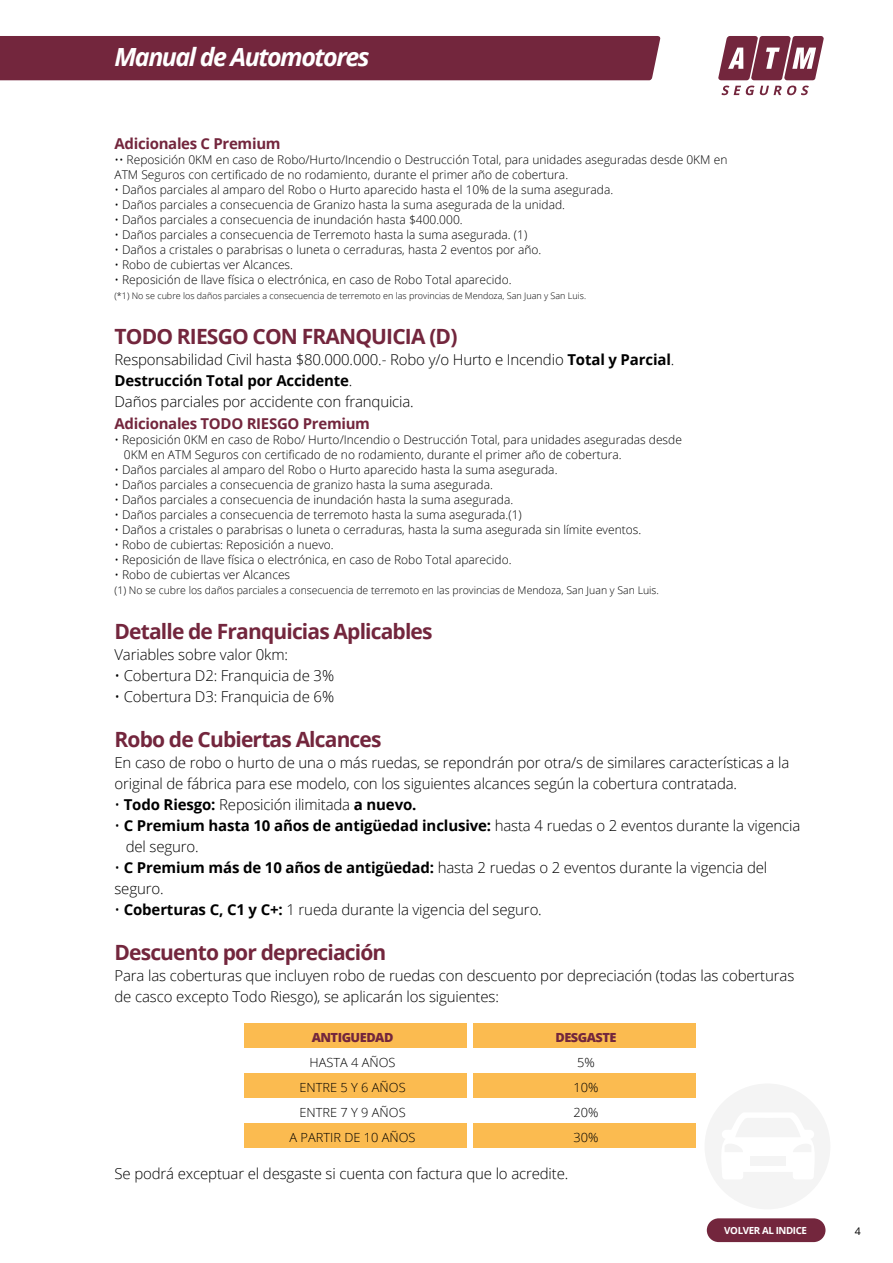
<style>
.page{position:relative;width:893px;height:1263px;background:#fff}
.page>*{position:absolute;margin:0;border:0;box-sizing:border-box;transform-origin:0 0}
.t1{font:italic 700 25.05px "Open Sans";letter-spacing:-.06em;color:#fff}
.t2{font:700 21px "Open Sans";letter-spacing:-.04em;color:#73263d}
.t3{font:300 15px/21px "Open Sans";letter-spacing:-.01em;color:#000}
.t4{font:700 15px "Open Sans";letter-spacing:-.02em;color:#73263d}
.t5{font:300 12.6px/25.2px "Open Sans";color:#000;text-align:center}
.t6{font:800 12.6px "Open Sans";letter-spacing:-.04em;color:#73263d}
.t7{font:300 12px/15px "Open Sans";color:#000}
.t8{font:300 10.5px "Open Sans";color:#000}
.t9{font:10.5px "Open Sans";color:#000}
.t10{font:700 9.75px "Open Sans";letter-spacing:-.04em;color:#fff}
.t11{font:300 9px "Open Sans";color:#000}
.s1{font-weight:700}
</style>
<div class="page">
<svg style="left:705px;top:1084px;width:125px;height:125px"></svg>
<svg style="left:718px;top:36px;width:106px;height:44px"></svg>
<svg style="left:721px;top:86px;width:88px;height:9px"></svg>
<div style="left:0;top:36px;width:660px;height:44px;background:#73263d"></div>
<div style="left:707px;top:1218px;width:118px;height:24px;background:#73263d;border-radius:12px"></div>
<div style="left:244px;top:1023px;width:222px;height:24px;background:#fbbb50"></div>
<div style="left:244px;top:1073px;width:222px;height:24px;background:#fbbb50"></div>
<div style="left:244px;top:1123px;width:222px;height:25px;background:#fbbb50"></div>
<div style="left:473px;top:1023px;width:223px;height:24px;background:#fbbb50"></div>
<div style="left:473px;top:1073px;width:223px;height:24px;background:#fbbb50"></div>
<div style="left:473px;top:1123px;width:223px;height:25px;background:#fbbb50"></div>
<h1 class="t1" style="left:114px;top:39px;width:257px">Manual de Automotores</h1>
<p class="t4" style="left:114px;top:133px;width:168px">Adicionales C Premium</p>
<p class="t7" style="left:114px;top:151px;width:614px">•• Reposición 0KM en caso de Robo/Hurto/Incendio o Destrucción Total, para unidades aseguradas desde 0KM en<br>ATM Seguros con certificado de no rodamiento, durante el primer año de cobertura.</p>
<p class="t7" style="left:114px;top:181px;width:500px">• Daños parciales al amparo del Robo o Hurto aparecido hasta el 10% de la suma asegurada.</p>
<p class="t7" style="left:114px;top:196px;width:452px">• Daños parciales a consecuencia de Granizo hasta la suma asegurada de la unidad.</p>
<p class="t7" style="left:114px;top:211px;width:350px">• Daños parciales a consecuencia de inundación hasta $400.000.</p>
<p class="t7" style="left:114px;top:226px;width:414px">• Daños parciales a consecuencia de Terremoto hasta la suma asegurada. (1)</p>
<p class="t7" style="left:114px;top:241px;width:428px">• Daños a cristales o parabrisas o luneta o cerraduras, hasta 2 eventos por año.</p>
<p class="t7" style="left:114px;top:256px;width:180px">• Robo de cubiertas ver Alcances.</p>
<p class="t7" style="left:114px;top:271px;width:399px">• Reposición de llave física o electrónica, en caso de Robo Total aparecido.</p>
<p class="t11" style="left:114px;top:289px;width:473px">(*1) No se cubre los daños parciales a consecuencia de terremoto en las provincias de Mendoza, San Juan y San Luis.</p>
<h2 class="t2" style="left:114px;top:321px;width:344px">TODO RIESGO CON FRANQUICIA (D)</h2>
<p class="t3" style="left:114px;top:348px;width:561px">Responsabilidad Civil hasta $80.000.000.- Robo y/o Hurto e Incendio <span class="s1">Total y Parcial</span>.<br><span class="s1">Destrucción Total por Accidente</span>.<br>Daños parciales por accidente con franquicia.</p>
<p class="t4" style="left:114px;top:413px;width:257px">Adicionales TODO RIESGO Premium</p>
<p class="t7" style="left:124px;top:432px;width:560px;text-indent:-9px">• Reposición 0KM en caso de Robo/ Hurto/Incendio o Destrucción Total, para unidades aseguradas desde<br>0KM en ATM Seguros con certificado de no rodamiento, durante el primer año de cobertura.</p>
<p class="t7" style="left:114px;top:462px;width:444px">• Daños parciales al amparo del Robo o Hurto aparecido hasta la suma asegurada.</p>
<p class="t7" style="left:114px;top:477px;width:380px">• Daños parciales a consecuencia de granizo hasta la suma asegurada.</p>
<p class="t7" style="left:114px;top:492px;width:400px">• Daños parciales a consecuencia de inundación hasta la suma asegurada.</p>
<p class="t7" style="left:114px;top:507px;width:409px">• Daños parciales a consecuencia de terremoto hasta la suma asegurada.(1)</p>
<p class="t7" style="left:114px;top:522px;width:528px">• Daños a cristales o parabrisas o luneta o cerraduras, hasta la suma asegurada sin límite eventos.</p>
<p class="t7" style="left:114px;top:537px;width:221px">• Robo de cubiertas: Reposición a nuevo.</p>
<p class="t7" style="left:114px;top:552px;width:399px">• Reposición de llave física o electrónica, en caso de Robo Total aparecido.</p>
<p class="t7" style="left:114px;top:567px;width:177px">• Robo de cubiertas ver Alcances</p>
<p class="t8" style="left:114px;top:583px;width:546px">(1) No se cubre los daños parciales a consecuencia de terremoto en las provincias de Mendoza, San Juan y San Luis.</p>
<h2 class="t2" style="left:114px;top:617px;width:320px">Detalle de Franquicias Aplicables</h2>
<p class="t3" style="left:114px;top:644px;width:175px">Variables sobre valor 0km:</p>
<p class="t3" style="left:114px;top:665px;width:221px">• Cobertura D2: Franquicia de 3%</p>
<p class="t3" style="left:114px;top:686px;width:221px">• Cobertura D3: Franquicia de 6%</p>
<h2 class="t2" style="left:114px;top:725px;width:269px">Robo de Cubiertas Alcances</h2>
<p class="t3" style="left:114px;top:752px;width:676px">En caso de robo o hurto de una o más ruedas, se repondrán por otra/s de similares características a la original de fábrica para ese modelo, con los siguientes alcances según la cobertura contratada.</p>
<p class="t3" style="left:114px;top:794px;width:303px">• <span class="s1">Todo Riesgo:</span> Reposición ilimitada <span class="s1">a nuevo.</span></p>
<p class="t3" style="left:126px;top:815px;width:676px;text-indent:-11px">• <span class="s1">C Premium hasta 10 años de antigüedad inclusive:</span> hasta 4 ruedas o 2 eventos durante la vigencia del seguro.</p>
<p class="t3" style="left:114px;top:857px;width:654px">• <span class="s1">C Premium más de 10 años de antigüedad:</span> hasta 2 ruedas o 2 eventos durante la vigencia del seguro.</p>
<p class="t3" style="left:114px;top:899px;width:429px">• <span class="s1">Coberturas C, C1 y C+:</span> 1 rueda durante la vigencia del seguro.</p>
<h2 class="t2" style="left:114px;top:938px;width:273px">Descuento por depreciación</h2>
<p class="t3" style="left:114px;top:965px;width:681px">Para las coberturas que incluyen robo de ruedas con descuento por depreciación (todas las coberturas de casco excepto Todo Riesgo), se aplicarán los siguientes:</p>
<p class="t6" style="left:312px;top:1027px;width:83px">ANTIGUEDAD</p>
<p class="t5" style="left:290px;top:1049px;width:127px">HASTA 4 AÑOS<br>ENTRE 5 Y 6 AÑOS<br>ENTRE 7 Y 9 AÑOS<br>A PARTIR DE 10 AÑOS</p>
<p class="t6" style="left:555px;top:1027px;width:63px">DESGASTE</p>
<p class="t5" style="left:573px;top:1049px;width:26px;text-align:left">5%<br>10%<br>20%<br>30%</p>
<p class="t3" style="left:114px;top:1163px;width:455px">Se podrá exceptuar el desgaste si cuenta con factura que lo acredite.</p>
<p class="t10" style="left:724px;top:1223px;width:84px">VOLVER AL INDICE</p>
<p class="t9" style="left:855px;top:1224px;width:8px">4</p>
</div>
